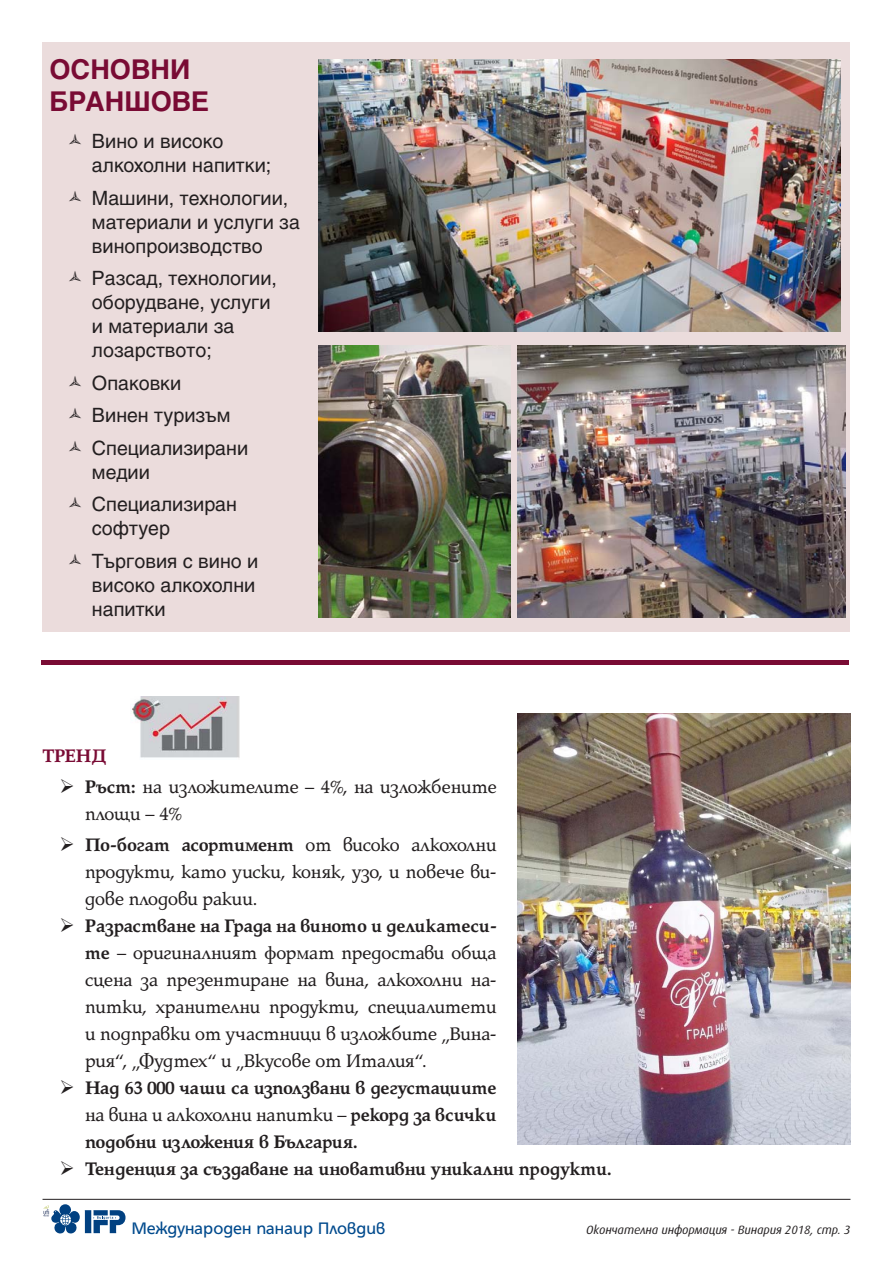
<style>
.page{position:relative;width:893px;height:1263px;background:#fff}
.page>*{position:absolute;margin:0;border:0;box-sizing:border-box;transform-origin:0 0}
.t1{font:700 27px/32.4px "Helios C";color:#790b34}
.t2{font:19.5px/27px "Platinum Bg";color:#231f20;text-align:justify}
.t3{font:19.5px/24px "Helios C";color:#231f20}
.t4{font:700 19.5px/27px "Platinum Bg";letter-spacing:-.015em;color:#231f20;text-align:justify}
.t5{font:700 19.5px "Platinum Bg";letter-spacing:-.015em;color:#790b34}
.t6{font:18px "HS Grotesk Bg";color:#004a8d}
.t7{font:italic 12px "Hermes Bg";color:#231f20}
.s1{font-weight:700}
.s2{font-weight:400}
</style>
<div class="page">
<svg style="left:44px;top:1204px;width:82px;height:30px"></svg>
<hr style="left:43px;top:1199px;width:807px;height:1px;background:#231f20">
<div style="left:43px;top:42px;width:807px;height:589px;background:#ebdcdc"></div>
<img style="left:518px;top:345px;width:327px;height:272px">
<img style="left:319px;top:60px;width:521px;height:272px">
<img style="left:131px;top:696px;width:109px;height:62px">
<hr style="left:41px;top:660px;width:808px;height:4px;background:#790b34">
<img style="left:319px;top:345px;width:191px;height:272px">
<img style="left:518px;top:713px;width:332px;height:431px">
<h1 class="t1" style="left:49px;top:53px;width:161px">ОСНОВНИ<br>БРАНШОВЕ</h1>
<p class="t3" style="left:92px;top:129px;width:181px">Вино и високо алкохолни напитки;</p>
<p class="t3" style="left:92px;top:186px;width:210px">Машини, технологии, материали и услуги за винопроизводство</p>
<p class="t3" style="left:92px;top:266px;width:187px">Разсад, технологии, оборудване, услуги и материали за лозарството;</p>
<p class="t3" style="left:92px;top:366px;width:158px;line-height:32.5px">Опаковки<br>Винен туризъм<br>Специализирани</p>
<p class="t3" style="left:92px;top:455px;width:147px;line-height:32.5px">медии<br>Специализиран</p>
<p class="t3" style="left:92px;top:512px;width:168px;line-height:32.5px">софтуер<br>Търговия с вино и</p>
<p class="t3" style="left:92px;top:573px;width:165px">високо алкохолни напитки</p>
<p class="t5" style="left:43px;top:744px;width:66px">ТРЕНД</p>
<p class="t2" style="left:85px;top:773px;width:413px;text-indent:-26px">➢ <span class="s1">Ръст:</span> на изложителите – 4%, на изложбените площи – 4%</p>
<p class="t2" style="left:85px;top:831px;width:413px;text-indent:-26px">➢ <span class="s1">По-богат асортимент</span> от високо алкохолни продукти, като уиски, коняк, узо, и повече ви&shy;дове плодови ракии.</p>
<p class="t2" style="left:85px;top:912px;width:413px;text-indent:-26px">➢ <span class="s1">Разрастване на Града на виното и деликатеси&shy;те</span> – оригиналният формат предостави обща сцена за презентиране на вина, алкохолни на&shy;питки, хранителни продукти, специалитети и подправки от участници в изложбите „Вина&shy;рия“, „Фудтех“ и „Вкусове от Италия“.</p>
<p class="t4" style="left:85px;top:1074px;width:413px;text-indent:-26px">➢ Над 63 000 чаши са използвани в дегустациите <span class="s2">на вина и алкохолни напитки –</span> рекорд за всички подобни изложения в България.</p>
<p class="t4" style="left:60px;top:1155px;width:554px">➢ Тенденция за създаване на иновативни уникални продукти.</p>
<p class="t6" style="left:131px;top:1218px;width:256px">Международен панаир Пловдив</p>
<p class="t7" style="left:586px;top:1223px;width:266px">Окончателна информация - Винария 2018, стр. 3</p>
</div>
